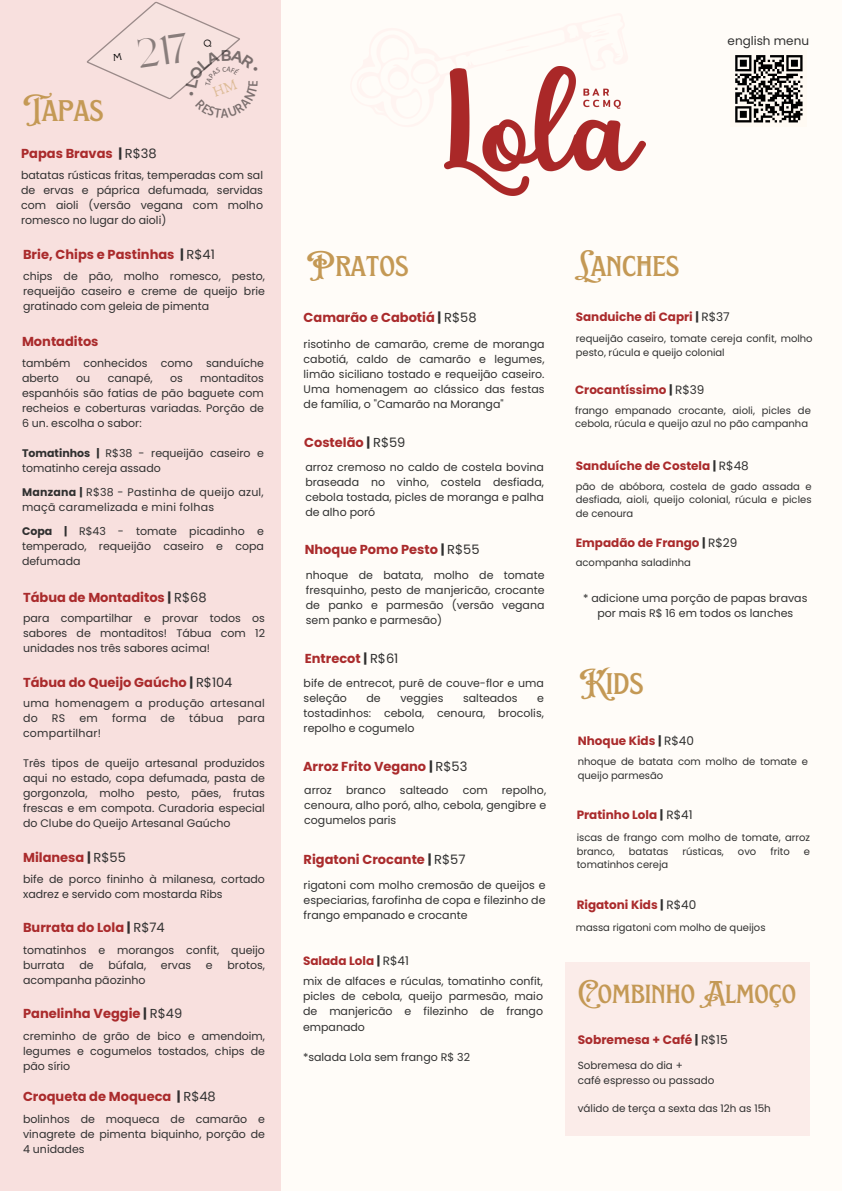
<style>
.page{position:relative;width:842px;height:1191px;background:#fff}
.page>*{position:absolute;margin:0;border:0;box-sizing:border-box;transform-origin:0 0}
.t1{font:36.6px "EFCO Brookshire";color:#c49955}
.t2{font:35px "EFCO Brookshire";color:#c49955}
.t3{font:32px "EFCO Brookshire";color:#c49955}
.t4{font:700 13px "Poppins";color:#aa2b2c}
.t5{font:700 12.2px "Poppins";color:#aa2b2c}
.t6{font:700 12px "Poppins";color:#aa2b2c}
.t7{font:12px "Poppins";color:#303030}
.t8{font:11px/15px "Poppins";color:#303030;text-align:justify}
.t9{font:11px/15px "Poppins";letter-spacing:.02em;color:#303030}
.t10{font:10.4px "Poppins";color:#303030}
.t11{font:10px/13.5px "Poppins";color:#303030}
.s1{color:#303030}
.s2{font-weight:400;color:#303030}
.s3{font-weight:700}
</style>
<div class="page">
<div style="left:0;top:0;width:842px;height:1190px;background:#fffcf8"></div>
<div style="left:0;top:0;width:281px;height:1190px;background:#f8e0de"></div>
<div style="left:731px;top:50px;width:76px;height:77px;background:#fffaf3"></div>
<svg style="left:735px;top:55px;width:68px;height:68px"></svg>
<img style="left:444px;top:66px;width:201px;height:129px">
<div style="left:566px;top:962px;width:244px;height:173px;background:#fbece9"></div>
<svg style="left:86px;top:1px;width:154px;height:99px"></svg>
<p class="t1" style="left:23px;top:87px;width:82px">Tapas</p>
<p class="t4" style="left:21px;top:144px;width:137px">Papas Bravas <span class="s1">|</span> <span class="s2">R$38</span></p>
<p class="t8" style="left:21px;top:167px;width:243px">batatas rústicas fritas, temperadas com sal de ervas e páprica defumada, servidas com aioli (versão vegana com molho romesco no lugar do aioli)</p>
<p class="t4" style="left:23px;top:246px;width:193px">Brie, Chips e Pastinhas <span class="s1">|</span> <span class="s2">R$41</span></p>
<p class="t8" style="left:23px;top:269px;width:243px">chips de pão, molho romesco, pesto, requeijão caseiro e creme de queijo brie gratinado com geleia de pimenta</p>
<p class="t4" style="left:22px;top:332px;width:78px">Montaditos</p>
<p class="t8" style="left:22px;top:355px;width:243px">também conhecidos como sanduíche aberto</p>
<p class="t8" style="left:76px;top:370px;width:16px">ou</p>
<p class="t8" style="left:108px;top:370px;width:46px">canapé,</p>
<p class="t8" style="left:170px;top:370px;width:14px">os</p>
<p class="t8" style="left:22px;top:370px;width:243px;text-indent:178px">montaditos espanhóis são fatias de pão baguete com recheios e coberturas variadas. Porção de 6 un. escolha o sabor:</p>
<p class="t8" style="left:22px;top:445px;width:243px"><span class="s3">Tomatinhos |</span> R$38 - requeijão caseiro e tomatinho cereja assado</p>
<h2 class="t9" style="left:22px;top:484px;width:243px"><span class="s3">Manzana |</span> R$38 - Pastinha de queijo azul, maçã caramelizada e mini folhas</h2>
<h2 class="t8" style="left:22px;top:523px;width:243px"><span class="s3">Copa |</span> R$43 - tomate picadinho e temperado, requeijão caseiro e copa defumada</h2>
<p class="t4" style="left:23px;top:588px;width:185px">Tábua de Montaditos <span class="s1">|</span> <span class="s2">R$68</span></p>
<p class="t8" style="left:23px;top:610px;width:243px">para compartilhar e provar todos os sabores de montaditos! Tábua com 12 unidades nos três sabores acima!</p>
<p class="t4" style="left:23px;top:673px;width:211px">Tábua do Queijo Gaúcho <span class="s1">|</span> <span class="s2">R$104</span></p>
<p class="t9" style="left:23px;top:696px;width:243px">uma homenagem a produção artesanal do</p>
<p class="t8" style="left:52px;top:711px;width:15px">RS</p>
<p class="t8" style="left:79px;top:711px;width:20px">em</p>
<p class="t8" style="left:112px;top:711px;width:36px">forma</p>
<p class="t8" style="left:161px;top:711px;width:16px">de</p>
<p class="t8" style="left:189px;top:711px;width:36px">tábua</p>
<p class="t8" style="left:238px;top:711px;width:29px">para</p>
<p class="t9" style="left:23px;top:726px;width:80px">compartilhar!</p>
<p class="t8" style="left:23px;top:756px;width:243px">Três tipos de queijo artesanal produzidos aqui no estado, copa defumada, pasta de gorgonzola, molho pesto, pães, frutas frescas e em compota. Curadoria especial do Clube do Queijo Artesanal Gaúcho</p>
<p class="t4" style="left:23px;top:848px;width:104px">Milanesa <span class="s1">|</span> <span class="s2">R$55</span></p>
<p class="t8" style="left:23px;top:871px;width:243px">bife de porco fininho à milanesa, cortado xadrez e servido com mostarda Ribs</p>
<p class="t4" style="left:23px;top:918px;width:143px">Burrata do Lola <span class="s1">|</span> <span class="s2">R$74</span></p>
<p class="t8" style="left:23px;top:942px;width:243px">tomatinhos e morangos confit, queijo burrata</p>
<p class="t8" style="left:79px;top:957px;width:16px">de</p>
<p class="t8" style="left:108px;top:957px;width:39px">búfala,</p>
<p class="t8" style="left:161px;top:957px;width:32px">ervas</p>
<p class="t8" style="left:206px;top:957px;width:8px">e</p>
<p class="t8" style="left:227px;top:957px;width:39px">brotos,</p>
<p class="t8" style="left:23px;top:972px;width:124px">acompanha pãozinho</p>
<p class="t4" style="left:23px;top:1004px;width:161px">Panelinha Veggie <span class="s1">|</span> <span class="s2">R$49</span></p>
<p class="t8" style="left:23px;top:1028px;width:243px">creminho de grão de bico e amendoim, legumes e cogumelos tostados, chips de pão sírio</p>
<h5 class="t4" style="left:23px;top:1087px;width:194px">Croqueta de Moqueca <span class="s1">|</span> <span class="s2">R$48</span></h5>
<p class="t8" style="left:23px;top:1111px;width:243px">bolinhos de moqueca de camarão e vinagrete de pimenta biquinho, porção de 4 unidades</p>
<p class="t7" style="left:728px;top:32px;width:83px">english menu</p>
<p class="t2" style="left:307px;top:244px;width:103px">Pratos</p>
<p class="t4" style="left:304px;top:308px;width:174px">Camarão e Cabotiá <span class="s1">|</span> <span class="s2">R$58</span></p>
<h2 class="t8" style="left:304px;top:337px;width:242px">risotinho de camarão, creme de moranga cabotiá, caldo de camarão e legumes, limão siciliano tostado e requeijão caseiro.<br>Uma homenagem ao clássico das festas de família, o "Camarão na Moranga"</h2>
<p class="t4" style="left:304px;top:433px;width:103px">Costelão <span class="s1">|</span> <span class="s2">R$59</span></p>
<p class="t8" style="left:305px;top:460px;width:240px">arroz cremoso no caldo de costela bovina braseada no vinho, costela desfiada, cebola tostada, picles de moranga e palha de alho poró</p>
<h3 class="t4" style="left:305px;top:540px;width:176px">Nhoque Pomo Pesto <span class="s1">|</span> <span class="s2">R$55</span></h3>
<p class="t8" style="left:306px;top:567px;width:240px">nhoque de batata, molho de tomate fresquinho, pesto de manjericão, crocante de panko e parmesão (versão vegana sem panko e parmesão)</p>
<p class="t4" style="left:305px;top:648px;width:95px">Entrecot <span class="s1">|</span> <span class="s2">R$61</span></p>
<p class="t8" style="left:304px;top:675px;width:242px">bife de entrecot, purê de couve-flor e uma seleção</p>
<p class="t8" style="left:366px;top:690px;width:16px">de</p>
<p class="t8" style="left:400px;top:690px;width:45px">veggies</p>
<p class="t8" style="left:463px;top:690px;width:56px">salteados</p>
<p class="t8" style="left:304px;top:690px;width:242px;text-indent:233px">e tostadinhos: cebola, cenoura, brocolis, repolho e cogumelo</p>
<p class="t4" style="left:303px;top:757px;width:166px">Arroz Frito Vegano <span class="s1">|</span> <span class="s2">R$53</span></p>
<p class="t8" style="left:304px;top:782px;width:29px">arroz</p>
<p class="t8" style="left:346px;top:782px;width:41px">branco</p>
<p class="t8" style="left:400px;top:782px;width:50px">salteado</p>
<p class="t8" style="left:463px;top:782px;width:27px">com</p>
<p class="t8" style="left:304px;top:782px;width:243px;text-indent:198px">repolho, cenoura, alho poró, alho, cebola, gengibre e cogumelos paris</p>
<p class="t4" style="left:304px;top:850px;width:163px">Rigatoni Crocante <span class="s1">|</span> <span class="s2">R$57</span></p>
<p class="t8" style="left:304px;top:877px;width:243px">rigatoni com molho cremosão de queijos e especiarias, farofinha de copa e filezinho de frango empanado e crocante</p>
<p class="t6" style="left:303px;top:951px;width:107px">Salada Lola <span class="s1">|</span> <span class="s2">R$41</span></p>
<p class="t8" style="left:303px;top:974px;width:241px">mix de alfaces e rúculas, tomatinho confit, picles de cebola, queijo parmesão, maio de manjericão e filezinho de frango empanado</p>
<p class="t8" style="left:303px;top:1049px;width:168px">*salada Lola sem frango R$ 32</p>
<p class="t2" style="left:574px;top:244px;width:106px">Lanches</p>
<p class="t6" style="left:576px;top:309px;width:156px">Sanduiche di Capri <span class="s1">|</span> <span class="s2">R$37</span></p>
<p class="t11" style="left:576px;top:332px;width:238px">requeijão caseiro, tomate cereja confit, molho pesto, rúcula e queijo colonial</p>
<p class="t6" style="left:575px;top:381px;width:131px">Crocantíssimo <span class="s1">|</span> <span class="s2">R$39</span></p>
<p class="t11" style="left:575px;top:403px;width:237px">frango empanado crocante, aioli, picles de cebola, rúcula e queijo azul no pão campanha</p>
<p class="t6" style="left:576px;top:457px;width:174px">Sanduíche de Costela <span class="s1">|</span> <span class="s2">R$48</span></p>
<p class="t11" style="left:576px;top:479px;width:237px;text-align:justify">pão de abóbora, costela de gado assada e desfiada, aioli, queijo colonial, rúcula e picles de cenoura</p>
<p class="t6" style="left:576px;top:534px;width:163px">Empadão de Frango <span class="s1">|</span> <span class="s2">R$29</span></p>
<p class="t11" style="left:576px;top:555px;width:117px">acompanha saladinha</p>
<p class="t8" style="left:583px;top:590px;width:226px;text-align:center">* adicione uma porção de papas bravas por mais R$ 16 em todos os lanches</p>
<p class="t1" style="left:579px;top:660px;width:66px">Kids</p>
<p class="t6" style="left:578px;top:732px;width:118px">Nhoque Kids <span class="s1">|</span> <span class="s2">R$40</span></p>
<p class="t11" style="left:578px;top:754px;width:232px">nhoque de batata com molho de tomate e queijo parmesão</p>
<p class="t6" style="left:577px;top:806px;width:118px">Pratinho Lola <span class="s1">|</span> <span class="s2">R$41</span></p>
<p class="t11" style="left:577px;top:831px;width:235px">iscas de frango com molho de tomate, arroz branco,</p>
<p class="t11" style="left:629px;top:844px;width:41px">batatas</p>
<p class="t11" style="left:682px;top:844px;width:43px">rústicas,</p>
<p class="t11" style="left:738px;top:844px;width:20px">ovo</p>
<p class="t11" style="left:770px;top:844px;width:21px">frito</p>
<p class="t11" style="left:804px;top:844px;width:8px">e</p>
<p class="t11" style="left:577px;top:858px;width:93px">tomatinhos cereja</p>
<p class="t6" style="left:577px;top:895px;width:121px">Rigatoni Kids <span class="s1">|</span> <span class="s2">R$40</span></p>
<p class="t11" style="left:576px;top:920px;width:191px">massa rigatoni com molho de queijos</p>
<p class="t3" style="left:578px;top:973px;width:220px">Combinho Almoço</p>
<p class="t5" style="left:578px;top:1031px;width:152px">Sobremesa + Café <span class="s1">|</span> <span class="s2">R$15</span></p>
<h2 class="t10" style="left:578px;top:1058px;width:107px">Sobremesa do dia +</h2>
<p class="t10" style="left:578px;top:1072px;width:138px">café espresso ou passado</p>
<p class="t10" style="left:578px;top:1101px;width:195px">válido de terça a sexta das 12h as 15h</p>
</div>
